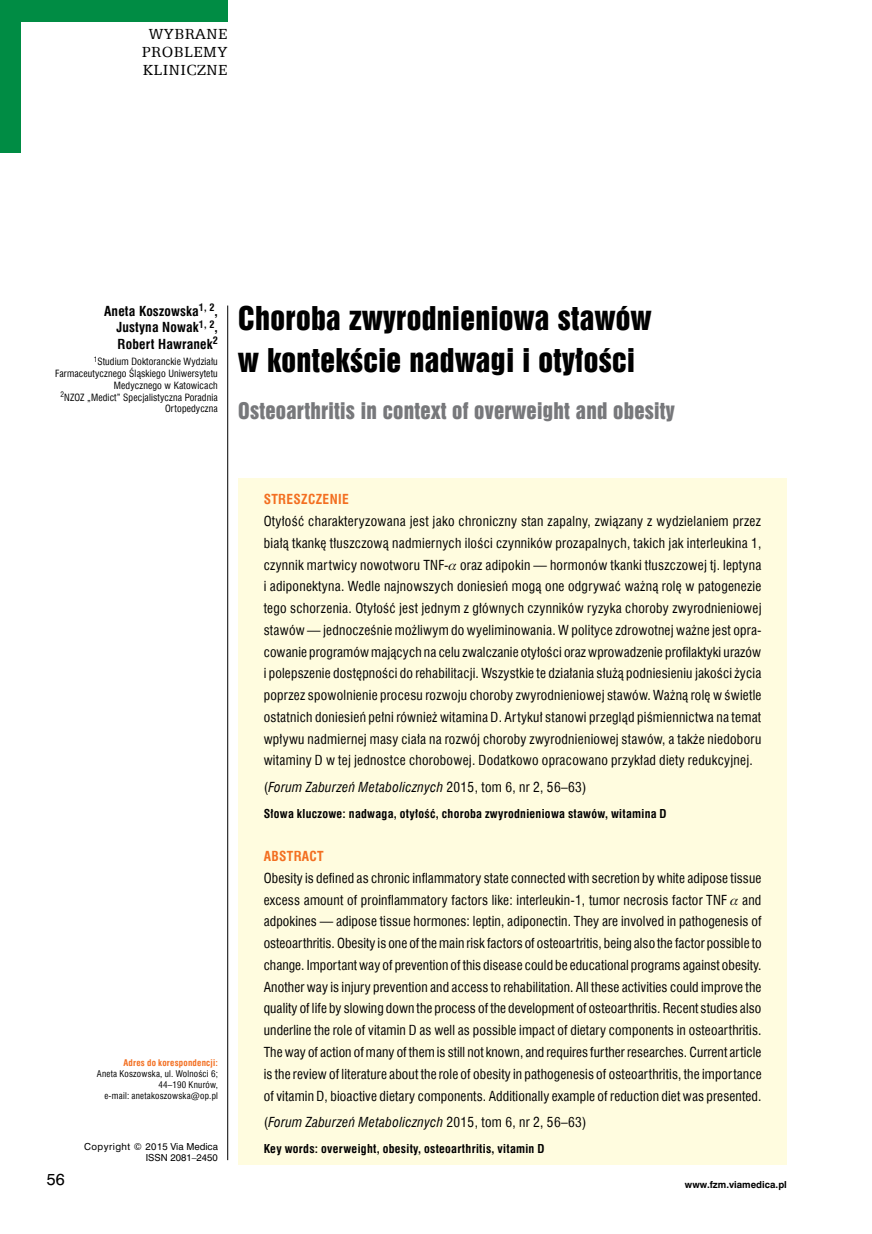
<style>
.page{position:relative;width:872px;height:1234px;background:#fff}
.page>*{position:absolute;margin:0;border:0;box-sizing:border-box;transform-origin:0 0}
.t1{font:30px/42px "Swis 921 EU";letter-spacing:.01em;color:#000}
.t2{font:21px "Swis 921 EU";letter-spacing:.01em;color:#77787b}
.t3{font:16.5px/18px "Egyptian 505 EU";letter-spacing:.03em;color:#000;text-align:center}
.t4{font:15px "Swis 721 PL";color:#000}
.t5{font:13.5px/21.8px "Swis 721 Cn EU";letter-spacing:.015em;color:#000;text-align:justify}
.t6{font:italic 13.5px "Swis 721 Cn EU";letter-spacing:.025em;color:#000}
.t7{font:700 13.5px/16.5px "Swis 721 Cn EU";letter-spacing:.01em;color:#000;text-align:justify}
.t8{font:700 13.5px "Swis 721 Cn EU";letter-spacing:.025em;color:#f36f21}
.t9{font:700 12px "Swis 721 Cn EU";letter-spacing:.025em;color:#000}
.t10{font:9.75px/11.9px "Swis 721 Cn EU";letter-spacing:.01em;color:#000;text-align:right}
.t11{font:9px/11.1px "Swis 721 Cn EU";letter-spacing:.025em;color:#000;text-align:right}
.t12{font:9px/10.8px "Swis 721 PL";color:#000;text-align:right}
.t13{font:700 9px "Swis 721 Cn EU";letter-spacing:.025em;color:#f36f21}
.t14{font:700 9px "Swis 721 PL";color:#000}
.s1{font-style:normal}
</style>
<div class="page">
<hr style="left:227px;top:305px;width:1px;height:854px;background:#000">
<div style="left:0;top:0;width:227px;height:21px;background:#008c44"></div>
<div style="left:0;top:0;width:21px;height:153px;background:#008c44"></div>
<div style="left:238px;top:478px;width:549px;height:686px;background:#fffcdf"></div>
<p class="t3" style="left:142px;top:25px;width:87px">WYBRANE<br>PROBLEMY<br>KLINICZNE</p>
<p class="t7" style="left:116px;top:303px;width:103px;text-indent:-12px">Aneta Koszowska<sup>1,</sup> <sup>2</sup>, Justyna Nowak<sup>1,</sup> <sup>2</sup>, Robert Hawranek<sup>2</sup></p>
<p class="t10" style="left:55px;top:355px;width:164px"><sup>1</sup>Studium Doktoranckie Wydziału<br>Farmaceutycznego Śląskiego Uniwersytetu<br>Medycznego w Katowicach<br><sup>2</sup>NZOZ „Medict” Specjalistyczna Poradnia<br>Ortopedyczna</p>
<h1 class="t1" style="left:238px;top:296px;width:415px">Choroba zwyrodnieniowa stawów w kontekście nadwagi i otyłości</h1>
<h2 class="t2" style="left:238px;top:396px;width:438px">Osteoarthritis in context of overweight and obesity</h2>
<p class="t13" style="left:123px;top:1057px;width:96px">Adres do korespondencji:</p>
<p class="t11" style="left:97px;top:1068px;width:122px">Aneta Koszowska, ul. Wolności 6;<br>44–190 Knurów,<br>e-mail: anetakoszowska@op.pl</p>
<p class="t12" style="left:84px;top:1141px;width:135px">Copyright © 2015 Via Medica<br>ISSN 2081–2450</p>
<p class="t8" style="left:264px;top:491px;width:86px">Streszczenie</p>
<p class="t5" style="left:264px;top:510px;width:499px">Otyłość charakteryzowana jest jako chroniczny stan zapalny, związany z wydzielaniem przez białą tkankę tłuszczową nadmiernych ilości czynników prozapalnych, takich jak interleukina 1, czynnik martwicy nowotworu TNF- oraz adipokin — hormonów tkanki tłuszczowej tj. leptyna i adiponektyna. Wedle najnowszych doniesień mogą one odgrywać ważną rolę w patogenezie tego schorzenia. Otyłość jest jednym z głównych czynników ryzyka choroby zwyrodnieniowej stawów — jednocześnie możliwym do wyeliminowania. W polityce zdrowotnej ważne jest opra&shy;cowanie programów mających na celu zwalczanie otyłości oraz wprowadzenie profilaktyki urazów i polepszenie dostępności do rehabilitacji. Wszystkie te działania służą podniesieniu jakości życia poprzez spowolnienie procesu rozwoju choroby zwyrodnieniowej stawów. Ważną rolę w świetle ostatnich doniesień pełni również witamina D. Artykuł stanowi przegląd piśmiennictwa na temat wpływu nadmiernej masy ciała na rozwój choroby zwyrodnieniowej stawów, a także niedoboru witaminy D w tej jednostce chorobowej. Dodatkowo opracowano przykład diety redukcyjnej.</p>
<p class="t6" style="left:264px;top:778px;width:324px"><span class="s1">(</span>Forum Zaburzeń Metabolicznych <span class="s1">2015, tom 6, nr 2, 56–63)</span></p>
<p class="t9" style="left:264px;top:805px;width:404px">Słowa kluczowe: nadwaga, otyłość, choroba zwyrodnieniowa stawów, witamina D</p>
<p class="t8" style="left:264px;top:847px;width:62px">Abstract</p>
<p class="t5" style="left:264px;top:866px;width:499px">Obesity is defined as chronic inflammatory state connected with secretion by white adipose tissue excess amount of proinflammatory factors like: interleukin-1, tumor necrosis factor TNF and adpokines — adipose tissue hormones: leptin, adiponectin. They are involved in pathogenesis of osteoarthritis. Obesity is one of the main risk factors of osteoartritis, being also the factor possible to change. Important way of prevention of this disease could be educational programs against obesity.<br>Another way is injury prevention and access to rehabilitation. All these activities could improve the quality of life by slowing down the process of the development of osteoarthritis. Recent studies also underline the role of vitamin D as well as possible impact of dietary components in osteoarthritis.<br>The way of action of many of them is still not known, and requires further researches. Current article is the review of literature about the role of obesity in pathogenesis of osteoarthritis, the importance of vitamin D, bioactive dietary components. Additionally example of reduction diet was presented.</p>
<p class="t6" style="left:264px;top:1113px;width:324px"><span class="s1">(</span>Forum Zaburzeń Metabolicznych <span class="s1">2015, tom 6, nr 2, 56–63)</span></p>
<p class="t9" style="left:264px;top:1140px;width:282px">Key words: overweight, obesity, osteoarthritis, vitamin D</p>
<p class="t4" style="left:47px;top:1169px;width:19px">56</p>
<p class="t14" style="left:685px;top:1178px;width:103px">www.fzm.viamedica.pl</p>
</div>
